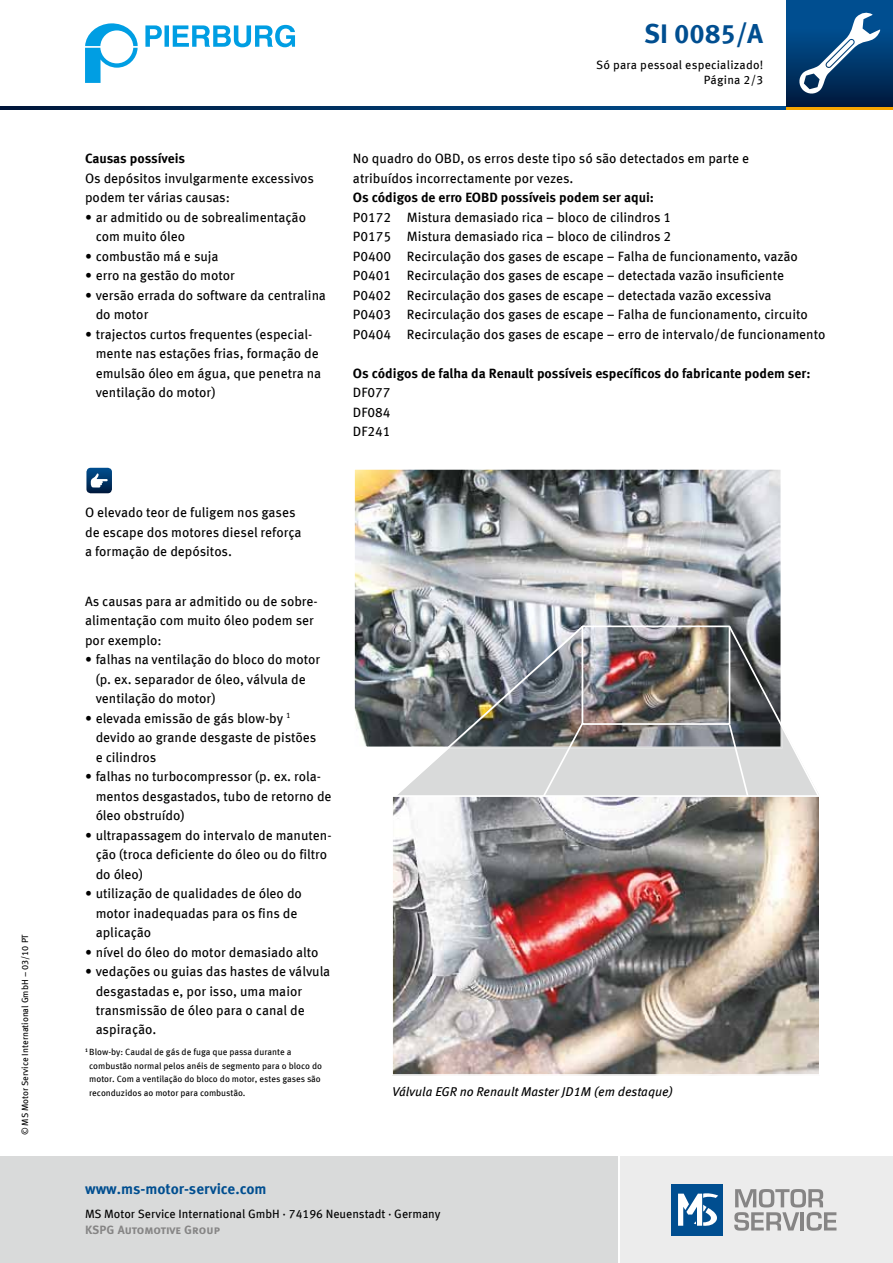
<style>
.page{position:relative;width:893px;height:1263px;background:#fff}
.page>*{position:absolute;margin:0;border:0;box-sizing:border-box;transform-origin:0 0}
.t1{font:700 27px "Meta OFC";color:#004e90}
.t2{font:700 15px "Meta OFC";color:#004e90}
.t3{font:13.5px/19.5px "Meta OFC";color:#000}
.t4{font:700 13.5px "Meta OFC";color:#000}
.t5{font:italic 12.75px "Meta OFC";color:#000}
.t6{font:12px/15px "Meta OFC";color:#000;text-align:right}
.t7{font:12px "Meta Bold LF Caps";color:#868585}
.t8{font:9px/13.5px "Meta OFC";color:#000}
</style>
<div class="page">
<div style="left:621px;top:1157px;width:272px;height:106px;background:#ececec"></div>
<div style="left:0;top:1157px;width:617px;height:106px;background:#d9dada"></div>
<div style="left:672px;top:1184px;width:51px;height:51px;background:#004e90"></div>
<svg style="left:678px;top:1193px;width:40px;height:33px"></svg>
<svg style="left:734px;top:1189px;width:102px;height:42px"></svg>
<svg style="left:0;top:106px;width:787px;height:4px;background:#003465"></svg>
<svg style="left:787px;top:106px;width:106px;height:4px"></svg>
<svg style="left:787px;top:0;width:106px;height:106px;background:#00386e"></svg>
<svg style="left:798px;top:12px;width:82px;height:83px"></svg>
<svg style="left:85px;top:23px;width:53px;height:60px"></svg>
<svg style="left:145px;top:25px;width:150px;height:22px"></svg>
<img style="left:354px;top:469px;width:427px;height:278px">
<img style="left:391px;top:624px;width:426px;height:171px">
<img style="left:394px;top:798px;width:424px;height:275px">
<div style="left:391px;top:795px;width:430px;height:281px;border:2px solid #fff"></div>
<svg style="left:86px;top:468px;width:26px;height:25px"></svg>
<p class="t8" style="left:18px;top:1135px;width:203px;rotate:-90deg">© MS Motor Service International GmbH – 03/10 PT</p>
<p class="t4" style="left:85px;top:150px;width:102px">Causas possíveis</p>
<p class="t3" style="left:85px;top:168px;width:231px">Os depósitos invulgarmente excessivos podem ter várias causas:</p>
<p class="t3" style="left:96px;top:207px;width:212px;text-indent:-11px">• ar admitido ou de sobrealimentação com muito óleo</p>
<p class="t3" style="left:85px;top:246px;width:135px">• combustão má e suja</p>
<p class="t3" style="left:85px;top:266px;width:151px">• erro na gestão do motor</p>
<p class="t3" style="left:96px;top:285px;width:232px;text-indent:-11px">• versão errada do software da centralina do motor</p>
<p class="t3" style="left:96px;top:324px;width:227px;text-indent:-11px">• trajectos curtos frequentes (especial&shy;mente nas estações frias, formação de emulsão óleo em água, que penetra na ventilação do motor)</p>
<h1 class="t1" style="left:644px;top:16px;width:121px">SI 0085/A</h1>
<p class="t6" style="left:596px;top:57px;width:169px">Só para pessoal especializado!<br>Página 2/3</p>
<p class="t3" style="left:353px;top:149px;width:398px">No quadro do OBD, os erros deste tipo só são detectados em parte e atribuídos incorrectamente por vezes.</p>
<p class="t4" style="left:353px;top:189px;width:303px">Os códigos de erro EOBD possíveis podem ser aqui:</p>
<p class="t3" style="left:353px;top:207px;width:474px">P0172 Mistura demasiado rica – bloco de cilindros 1<br>P0175 Mistura demasiado rica – bloco de cilindros 2<br>P0400 Recirculação dos gases de escape – Falha de funcionamento, vazão P0401 Recirculação dos gases de escape – detectada vazão insuficiente P0402 Recirculação dos gases de escape – detectada vazão excessiva<br>P0403 Recirculação dos gases de escape – Falha de funcionamento, circuito P0404 Recirculação dos gases de escape – erro de intervalo/de funcionamento</p>
<p class="t4" style="left:353px;top:364px;width:459px">Os códigos de falha da Renault possíveis específicos do fabricante podem ser:</p>
<p class="t3" style="left:353px;top:383px;width:39px;text-align:justify">DF077<br>DF084<br>DF241</p>
<p class="t3" style="left:85px;top:503px;width:218px">O elevado teor de fuligem nos gases de escape dos motores diesel reforça a formação de depósitos.</p>
<p class="t3" style="left:85px;top:591px;width:234px">As causas para ar admitido ou de sobre&shy;alimentação com muito óleo podem ser por exemplo:</p>
<p class="t3" style="left:96px;top:650px;width:226px;text-indent:-11px">• falhas na ventilação do bloco do motor (p. ex. separador de óleo, válvula de ventilação do motor)</p>
<p class="t3" style="left:96px;top:708px;width:222px;text-indent:-11px">• elevada emissão de gás blow-by <sup>1 </sup>devido ao grande desgaste de pistões e cilindros</p>
<p class="t3" style="left:96px;top:767px;width:237px;text-indent:-11px">• falhas no turbocompressor (p. ex. rola&shy;mentos desgastados, tubo de retorno de óleo obstruído)</p>
<p class="t3" style="left:96px;top:825px;width:237px;text-indent:-11px">• ultrapassagem do intervalo de manuten&shy;ção (troca deficiente do óleo ou do filtro do óleo)</p>
<p class="t3" style="left:96px;top:884px;width:208px;text-indent:-11px">• utilização de qualidades de óleo do motor inadequadas para os fins de aplicação</p>
<p class="t3" style="left:85px;top:942px;width:235px">• nível do óleo do motor demasiado alto</p>
<p class="t3" style="left:96px;top:962px;width:236px;text-indent:-11px">• vedações ou guias das hastes de válvula desgastadas e, por isso, uma maior transmissão de óleo para o canal de aspiração.</p>
<p class="t8" style="left:89px;top:1045px;width:234px;text-indent:-4px"><sup>1</sup> Blow-by: Caudal de gás de fuga que passa durante a combustão normal pelos anéis de segmento para o bloco do motor. Com a ventilação do bloco do motor, estes gases são reconduzidos ao motor para combustão.</p>
<p class="t5" style="left:392px;top:1084px;width:282px">Válvula EGR no Renault Master JD1M (em destaque)</p>
<p class="t2" style="left:85px;top:1179px;width:183px">www.ms-motor-service.com</p>
<p class="t6" style="left:85px;top:1206px;width:357px">MS Motor Service International GmbH · 74196 Neuenstadt · Germany</p>
<p class="t7" style="left:85px;top:1223px;width:137px">KSPG Automotive Group</p>
</div>
